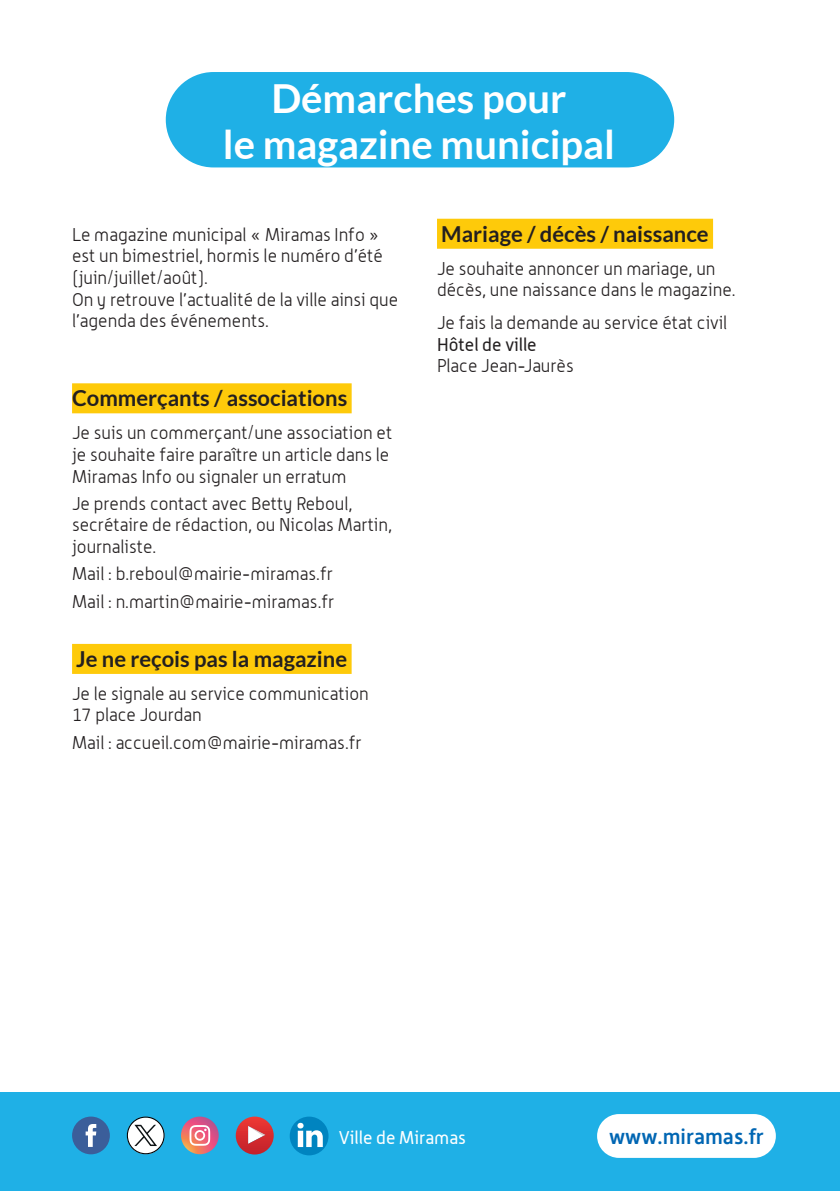
<style>
.page{position:relative;width:840px;height:1191px;background:#fff}
.page>*{position:absolute;margin:0;border:0;box-sizing:border-box;transform-origin:0 0}
.t1{font:700 40px/46px "Lato";color:#fff;text-align:center}
.t2{font:700 22px "Lato";color:#231f20}
.t3{font:500 21.4px "Alwyn New";color:#0166b3}
.t4{font:300 18px/21.6px "Alwyn";color:#231f20}
.t5{font:18px "Alwyn";color:#fff}
.t6{font:18px "Alwyn";color:#231f20}
</style>
<div class="page">
<div style="left:0;top:1091px;width:839px;height:100px;background:#1fb0e6"></div>
<div style="left:596px;top:1114px;width:179px;height:43px;background:#fff;border-radius:22px"></div>
<svg style="left:235px;top:1116px;width:38px;height:38px"></svg>
<svg style="left:181px;top:1116px;width:37px;height:38px"></svg>
<svg style="left:189px;top:1125px;width:21px;height:20px"></svg>
<svg style="left:72px;top:1116px;width:38px;height:38px"></svg>
<div style="left:289px;top:1116px;width:39px;height:39px;background:#0084c0;border-radius:50%"></div>
<svg style="left:297px;top:1122px;width:25px;height:25px"></svg>
<svg style="left:127px;top:1116px;width:37px;height:38px"></svg>
<div style="left:166px;top:72px;width:507px;height:95px;background:#1fb0e6;border-radius:48px"></div>
<div style="left:72px;top:383px;width:279px;height:30px;background:#feca0a"></div>
<div style="left:72px;top:644px;width:279px;height:30px;background:#feca0a"></div>
<div style="left:437px;top:219px;width:275px;height:30px;background:#feca0a"></div>
<h1 class="t1" style="left:223px;top:75px;width:393px">Démarches pour<br>le magazine municipal</h1>
<p class="t4" style="left:72px;top:223px;width:327px">Le magazine municipal « Miramas Info » est un bimestriel, hormis le numéro d’été (juin/juillet/août).<br>On y retrouve l’actualité de la ville ainsi que l’agenda des événements.</p>
<p class="t2" style="left:72px;top:386px;width:276px">Commerçants / associations</p>
<p class="t4" style="left:72px;top:422px;width:321px">Je suis un commerçant/une association et je souhaite faire paraître un article dans le<br>Miramas Info ou signaler un erratum</p>
<p class="t4" style="left:72px;top:492px;width:321px">Je prends contact avec Betty Reboul, secrétaire de rédaction, ou Nicolas Martin, journaliste.</p>
<p class="t4" style="left:72px;top:560px;width:263px;line-height:27.2px">Mail : b.reboul@mairie-miramas.fr<br>Mail : n.martin@mairie-miramas.fr</p>
<p class="t2" style="left:76px;top:646px;width:272px">Je ne reçois pas la magazine</p>
<p class="t4" style="left:72px;top:682px;width:298px">Je le signale au service communication<br>17 place Jourdan</p>
<p class="t4" style="left:72px;top:731px;width:291px">Mail : accueil.com@mairie-miramas.fr</p>
<p class="t2" style="left:441px;top:221px;width:269px">Mariage / décès / naissance</p>
<p class="t4" style="left:437px;top:257px;width:300px">Je souhaite annoncer un mariage, un décès, une naissance dans le magazine.</p>
<p class="t4" style="left:437px;top:312px;width:291px">Je fais la demande au service état civil</p>
<p class="t6" style="left:437px;top:334px;width:101px">Hôtel de ville</p>
<p class="t4" style="left:437px;top:355px;width:138px">Place Jean-Jaurès</p>
<p class="t5" style="left:339px;top:1127px;width:128px">Ville de Miramas</p>
<p class="t3" style="left:609px;top:1124px;width:156px">www.miramas.fr</p>
</div>
